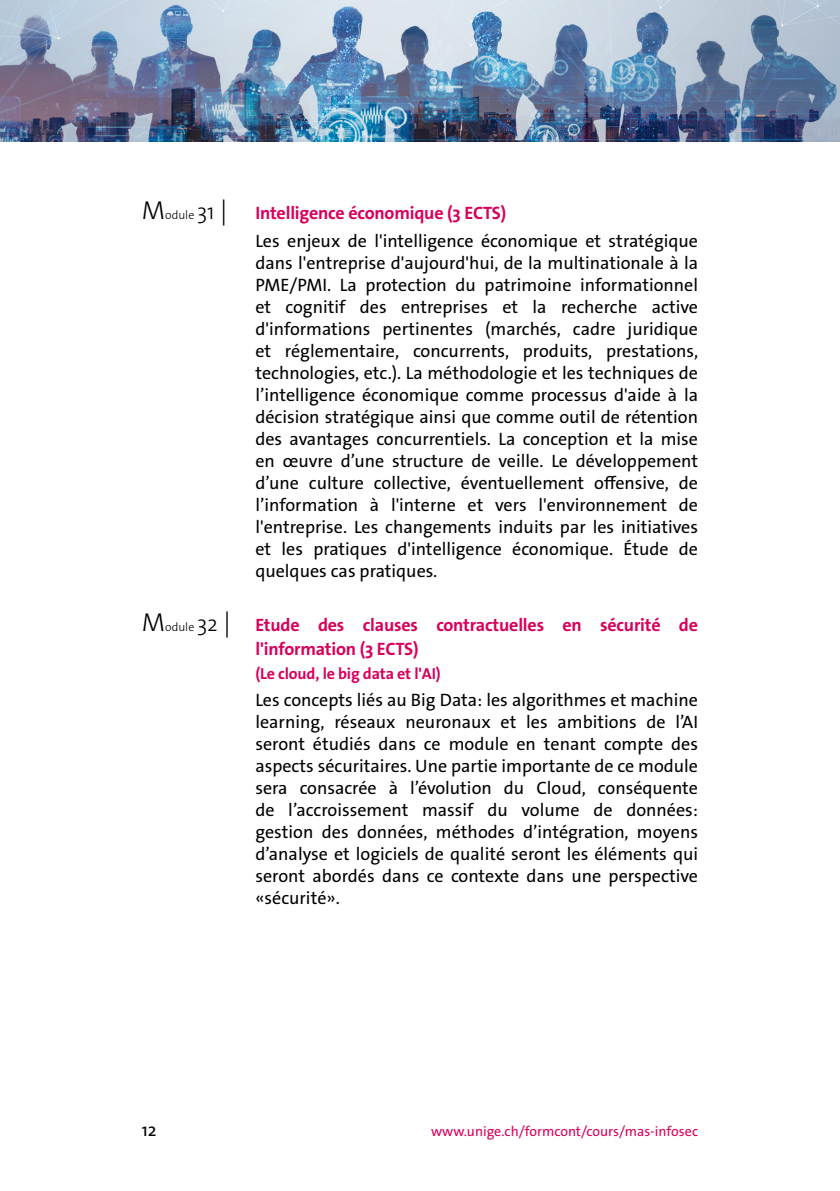
<style>
.page{position:relative;width:840px;height:1191px;background:#fff}
.page>*{position:absolute;margin:0;border:0;box-sizing:border-box;transform-origin:0 0}
.t1{font:18px/22px "The Sans Os F";color:#000;text-align:justify}
.t2{font:700 18px/24px "The Sans Os F";letter-spacing:-.01em;color:#d8005b}
.t3{font:700 16px "The Sans Os F";letter-spacing:-.01em;color:#d8005b}
.t4{font:14px "The Sans Os F";color:#d8005b}
.s1{font-weight:300;font-size:26px}
.s2{font-weight:300;font-size:12px}
.s3{font-weight:300;font-size:22px}
.s4{font-weight:700;color:#d8005b}
.s5{font-weight:300;font-size:26px;color:#000}
.s6{font-weight:300;font-size:12px;color:#000}
.s7{font-weight:300;font-size:22px;color:#000}
</style>
<div class="page">
<img style="left:0;top:0;width:839px;height:142px">
<p class="t1" style="left:255px;top:199px;width:444px;line-height:27.6px;text-indent:-113px"><span class="s1">M</span><span class="s2">odule</span> <span class="s3">31</span> <span class="s1">|</span> <span class="s4">Intelligence économique (3 ECTS)<br></span>Les enjeux de l'intelligence économique et stratégique</p>
<p class="t1" style="left:255px;top:252px;width:444px">dans l'entreprise d'aujourd'hui, de la multinationale à la PME/PMI. La protection du patrimoine informationnel et cognitif des entreprises et la recherche active d'informations pertinentes (marchés, cadre juridique et réglementaire, concurrents, produits, prestations, technologies, etc.). La méthodologie et les techniques de l’intelligence économique comme processus d'aide à la décision stratégique ainsi que comme outil de rétention des avantages concurrentiels. La conception et la mise en œuvre d’une structure de veille. Le développement d’une culture collective, éventuellement offensive, de l’information à l'interne et vers l'environnement de l'entreprise. Les changements induits par les initiatives et les pratiques d'intelligence économique. Étude de quelques cas pratiques.</p>
<p class="t2" style="left:255px;top:612px;width:444px;text-indent:-113px"><span class="s5">M</span><span class="s6">odule</span> <span class="s7">32</span> <span class="s5">|</span> Etude des clauses contractuelles en sécurité de l'information (3 ECTS)</p>
<p class="t3" style="left:255px;top:663px;width:187px">(Le cloud, le big data et l'AI)</p>
<p class="t1" style="left:255px;top:689px;width:444px">Les concepts liés au Big Data: les algorithmes et machine learning, réseaux neuronaux et les ambitions de l’AI seront étudiés dans ce module en tenant compte des aspects sécuritaires. Une partie importante de ce module sera consacrée à l’évolution du Cloud, conséquente de l’accroissement massif du volume de données: gestion des données, méthodes d’intégration, moyens d’analyse et logiciels de qualité seront les éléments qui seront abordés dans ce contexte dans une perspective «sécurité».</p>
<p class="t1" style="left:142px;top:1119px;width:16px">12</p>
<p class="t4" style="left:431px;top:1122px;width:268px">www.unige.ch/formcont/cours/mas-infosec</p>
</div>
